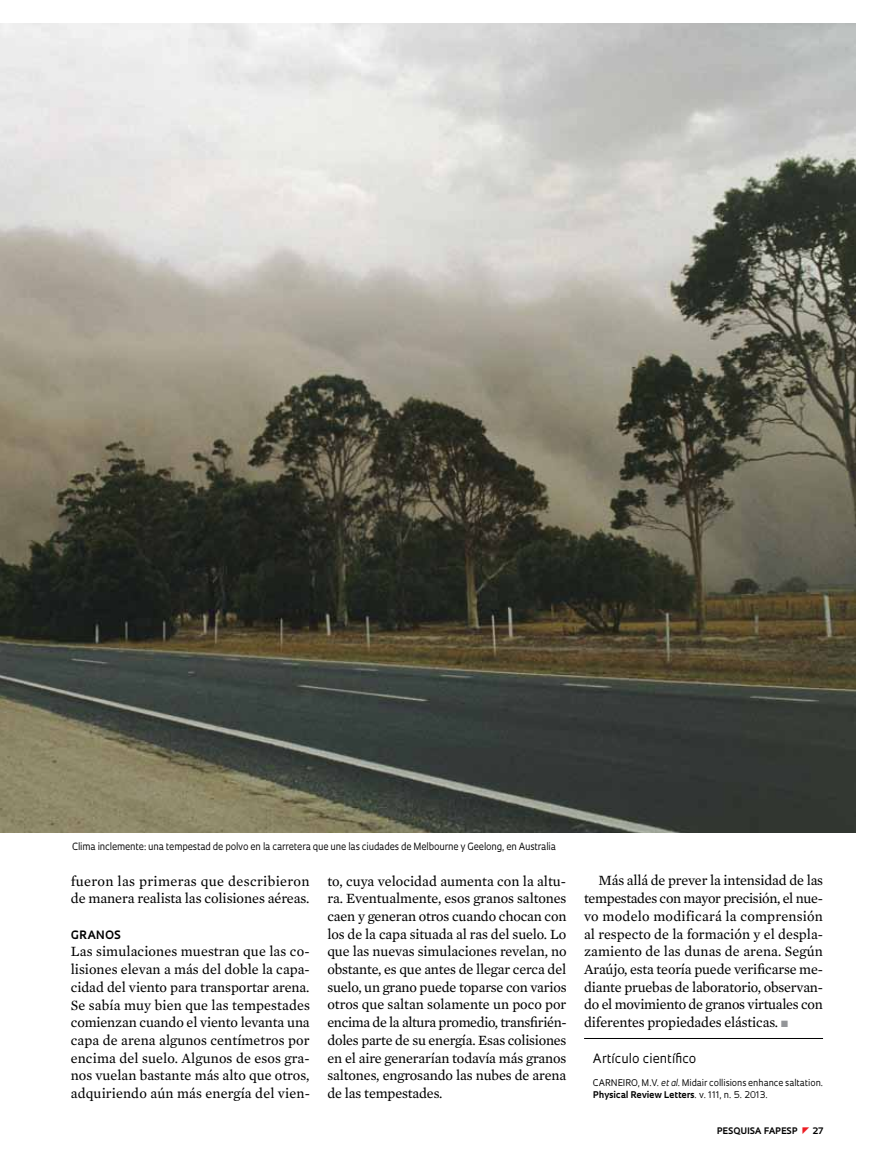
<style>
.page{position:relative;width:885px;height:1169px;background:#fff}
.page>*{position:absolute;margin:0;border:0;box-sizing:border-box;transform-origin:0 0}
.t1{font:14.4px/17.7px "Mercury Text G2";letter-spacing:-.005em;color:#000;text-align:justify}
.t2{font:12.6px "Oculum";color:#000}
.t3{font:700 11.25px "Oculum";color:#000}
.t4{font:9.75px "Oculum";letter-spacing:-.02em;color:#000;scale:.95 1}
.t5{font:9px/12.5px "Oculum";letter-spacing:-.01em;color:#000}
.t6{font:700 8.7px "Oculum";letter-spacing:.015em;color:#000}
.s1{color:#939598}
.s2{font-style:italic}
.s3{font-weight:700}
</style>
<div class="page">
<hr style="left:584px;top:1038px;width:239px;height:1px;background:#000">
<img style="left:0;top:24px;width:855px;height:808px">
<p class="t4" style="left:72px;top:840px;width:511px">Clima inclemente: una tempestad de polvo en la carretera que une las ciudades de Melbourne y Geelong, en Australia</p>
<p class="t1" style="left:71px;top:871px;width:240px">fueron las primeras que describieron de manera realista las colisiones aéreas.</p>
<p class="t3" style="left:71px;top:926px;width:50px">Granos</p>
<p class="t1" style="left:71px;top:942px;width:241px">Las simulaciones muestran que las co&shy;lisiones elevan a más del doble la capa&shy;cidad del viento para transportar arena.<br>Se sabía muy bien que las tempestades comienzan cuando el viento levanta una capa de arena algunos centímetros por encima del suelo. Algunos de esos gra&shy;nos vuelan bastante más alto que otros, adquiriendo aún más energía del vien-</p>
<p class="t1" style="left:327px;top:871px;width:241px">to, cuya velocidad aumenta con la altu&shy;ra. Eventualmente, esos granos saltones caen y generan otros cuando chocan con los de la capa situada al ras del suelo. Lo que las nuevas simulaciones revelan, no obstante, es que antes de llegar cerca del suelo, un grano puede toparse con varios otros que saltan solamente un poco por encima de la altura promedio, transfirién&shy;doles parte de su energía. Esas colisiones en el aire generarían todavía más granos saltones, engrosando las nubes de arena de las tempestades.</p>
<p class="t1" style="left:584px;top:871px;width:241px;text-indent:14px">Más allá de prever la intensidad de las tempestades con mayor precisión, el nue&shy;vo modelo modificará la comprensión al respecto de la formación y el despla&shy;zamiento de las dunas de arena. Según Araújo, esta teoría puede verificarse me&shy;diante pruebas de laboratorio, observan&shy;do el movimiento de granos virtuales con diferentes propiedades elásticas. <span class="s1">■</span></p>
<p class="t2" style="left:593px;top:1049px;width:105px">Artículo científico</p>
<p class="t5" style="left:593px;top:1075px;width:232px">CARNEI RO, M .V. <span class="s2">et al</span>. M idair collisions enhance saltation.<br><span class="s3">Physical Review Letters</span>. v. 111, n. 5. 2013.</p>
<p class="t6" style="left:717px;top:1124px;width:81px">pESQUISA FAPESP</p>
<p class="t6" style="left:812px;top:1124px;width:12px">27</p>
</div>
